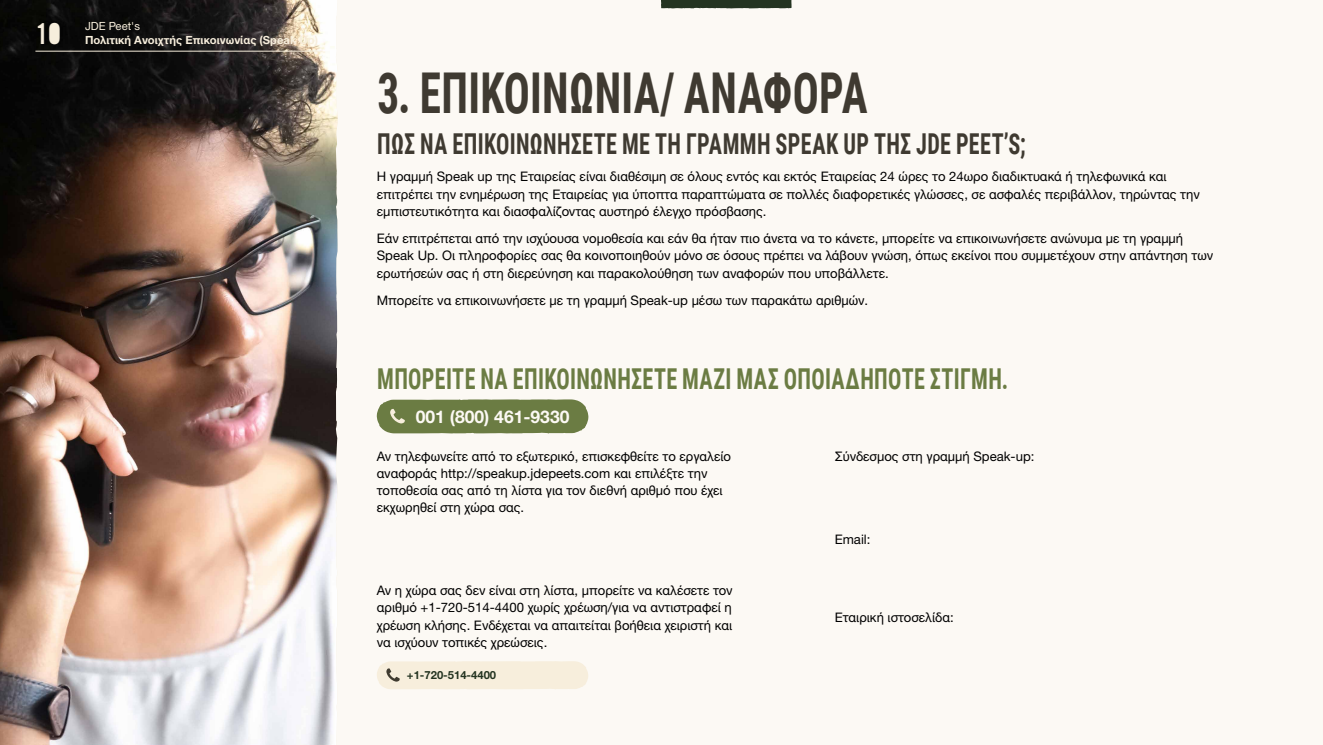
<style>
.page{position:relative;width:1323px;height:745px;background:#fff}
.page>*{position:absolute;margin:0;border:0;box-sizing:border-box;transform-origin:0 0}
.t1{font:700 56.25px "Roboto Condensed";letter-spacing:.005em;color:#3f3a31;scale:.77 1}
.t2{font:31.25px "Alt Got Pro No 3 Alt";color:#f7eedc}
.t3{font:700 28.75px "Roboto Condensed";letter-spacing:.015em;color:#3f3a31;scale:.77 1}
.t4{font:700 28.75px "Roboto Condensed";letter-spacing:.015em;color:#6b7c43;scale:.77 1}
.t5{font:700 17.5px "Helvetica Neue LTW1 G";color:#fcf9f4}
.t6{font:13.12px/17px "Helvetica Neue LTW1 G";color:#000}
.t7{font:700 11.25px "Helvetica Neue LTW1 G";color:#f7eedc}
.t8{font:700 11.25px "Helvetica Neue LTW1 G";color:#243421}
.t9{font:11.25px "Helvetica Neue LTW1 G";color:#f7eedc}
</style>
<div class="page">
<div style="left:0;top:0;width:1323px;height:744px;background:#fcf9f4"></div>
<img style="left:0;top:0;width:338px;height:744px">
<svg style="left:377px;top:399px;width:211px;height:34px;background:#73834d"></svg>
<div style="left:377px;top:661px;width:211px;height:28px;background:#f7eedc"></div>
<hr style="left:35px;top:51px;width:287px;height:1px;background:#f7eedc">
<svg style="left:661px;top:0;width:131px;height:8px"></svg>
<h2 class="t2" style="left:35px;top:17px;width:27px">10</h2>
<p class="t9" style="left:85px;top:19px;width:56px">JDE Peet's</p>
<p class="t7" style="left:85px;top:33px;width:235px">Πολιτική Ανοιχτής Επικοινωνίας (Speak Up)</p>
<h1 class="t1" style="left:378px;top:54px;width:637px">3. ΕΠΙΚΟΙΝΩΝΊΑ/ ΑΝΑΦΟΡΆ</h1>
<h3 class="t3" style="left:377px;top:123px;width:844px">ΠΏΣ ΝΑ ΕΠΙΚΟΙΝΩΝΉΣΕΤΕ ΜΕ ΤΗ ΓΡΑΜΜΉ SPEAK UP ΤΗΣ JDE PEET’S;</h3>
<p class="t6" style="left:377px;top:168px;width:824px">Η γραμμή Speak up της Εταιρείας είναι διαθέσιμη σε όλους εντός και εκτός Εταιρείας 24 ώρες το 24ωρο διαδικτυακά ή τηλεφωνικά και επιτρέπει την ενημέρωση της Εταιρείας για ύποπτα παραπτώματα σε πολλές διαφορετικές γλώσσες, σε ασφαλές περιβάλλον, τηρώντας την εμπιστευτικότητα και διασφαλίζοντας αυστηρό έλεγχο πρόσβασης.</p>
<p class="t6" style="left:377px;top:230px;width:838px">Εάν επιτρέπεται από την ισχύουσα νομοθεσία και εάν θα ήταν πιο άνετα να το κάνετε, μπορείτε να επικοινωνήσετε ανώνυμα με τη γραμμή<br>Speak Up. Οι πληροφορίες σας θα κοινοποιηθούν μόνο σε όσους πρέπει να λάβουν γνώση, όπως εκείνοι που συμμετέχουν στην απάντηση των ερωτήσεών σας ή στη διερεύνηση και παρακολούθηση των αναφορών που υποβάλλετε.</p>
<p class="t6" style="left:377px;top:292px;width:493px">Μπορείτε να επικοινωνήσετε με τη γραμμή Speak-up μέσω των παρακάτω αριθμών.</p>
<h3 class="t4" style="left:377px;top:358px;width:821px">ΜΠΟΡΕΊΤΕ ΝΑ ΕΠΙΚΟΙΝΩΝΉΣΕΤΕ ΜΑΖΊ ΜΑΣ ΟΠΟΙΑΔΉΠΟΤΕ ΣΤΙΓΜΉ.</h3>
<h3 class="t5" style="left:416px;top:405px;width:155px">001 (800) 461-9330</h3>
<p class="t6" style="left:377px;top:447px;width:356px">Αν τηλεφωνείτε από το εξωτερικό, επισκεφθείτε το εργαλείο αναφοράς http://speakup.jdepeets.com και επιλέξτε την τοποθεσία σας από τη λίστα για τον διεθνή αριθμό που έχει εκχωρηθεί στη χώρα σας.</p>
<p class="t6" style="left:835px;top:447px;width:201px">Σύνδεσμος στη γραμμή Speak-up:</p>
<p class="t6" style="left:377px;top:581px;width:357px;text-align:justify">Αν η χώρα σας δεν είναι στη λίστα, μπορείτε να καλέσετε τον αριθμό +1-720-514-4400 χωρίς χρέωση/για να αντιστραφεί η χρέωση κλήσης. Ενδέχεται να απαιτείται βοήθεια χειριστή και να ισχύουν τοπικές χρεώσεις.</p>
<p class="t8" style="left:407px;top:668px;width:91px">+1-720-514-4400</p>
<p class="t6" style="left:835px;top:530px;width:37px">Email:</p>
<p class="t6" style="left:835px;top:608px;width:121px">Εταιρική ιστοσελίδα:</p>
</div>
